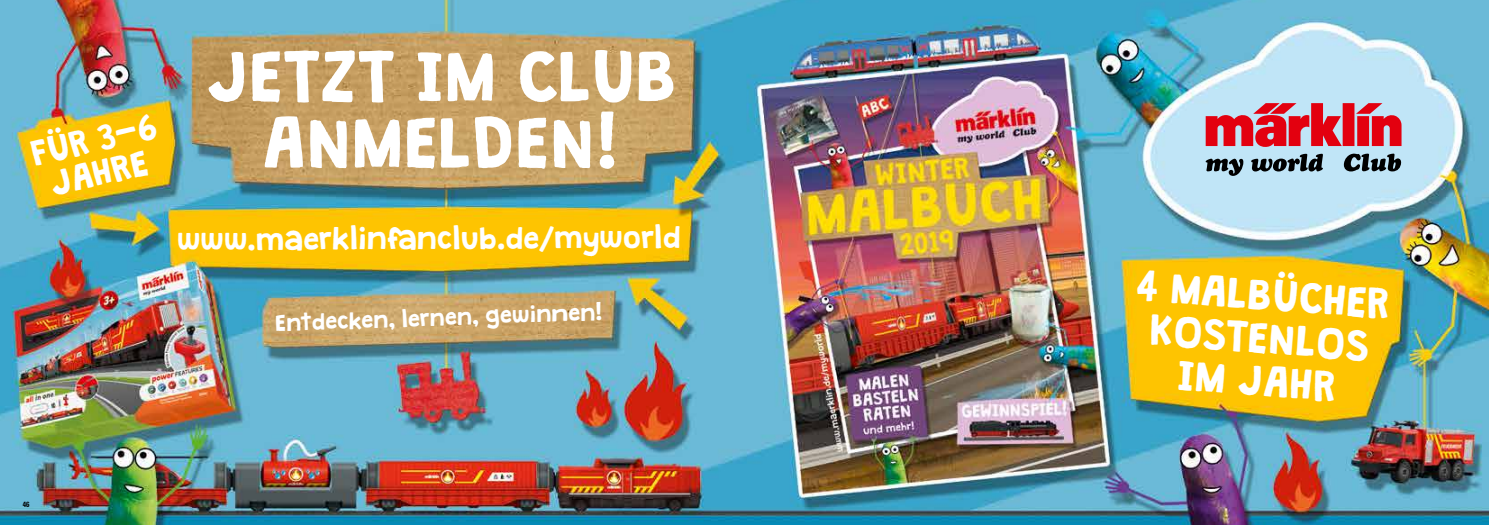
<style>
.page{position:relative;width:1489px;height:525px;background:#fff}
.page>*{position:absolute;margin:0;border:0;box-sizing:border-box;transform-origin:0 0}
.t1{font:63.12px/66.2px "Granstander Clean";color:#fff;text-align:center}
.t2{font:37.88px/42.9px "Granstander Clean";color:#fff;text-align:center}
.t3{font:31.62px/33.1px "Granstander Clean";color:#fff;text-align:center}
.t4{font:26.88px "Granstander Clean";letter-spacing:-.01em;color:#fff}
.t5{font:20.25px "Granstander Clean";color:#fff}
.t6{font:700 condensed 7.5px "Univers";color:#000}
</style>
<div class="page">
<img style="left:0;top:0;width:1488px;height:524px">
<svg style="left:1205px;top:103px;width:196px;height:44px;background:#d55868"></svg>
<svg style="left:1205px;top:154px;width:117px;height:22px;background:#748a95"></svg>
<svg style="left:1343px;top:153px;width:57px;height:18px"></svg>
<p class="t3" style="left:28px;top:139px;width:130px;rotate:-13deg">FÜR 3-6<br>JAHRE</p>
<h1 class="t1" style="left:208px;top:46px;width:472px">JETZT IM CLUB<br>ANMELDEN!</h1>
<p class="t4" style="left:178px;top:224px;width:505px">www.maerklinfanclub.de/myworld</p>
<p class="t5" style="left:275px;top:312px;width:330px;rotate:-2deg">Entdecken, lernen, gewinn en!</p>
<p class="t6" style="left:23px;top:499px;width:8px">46</p>
<h2 class="t2" style="left:1138px;top:266px;width:256px;rotate:4deg">4 MALBÜCHER<br>KOSTENLOS<br>IM JAHR</h2>
</div>
